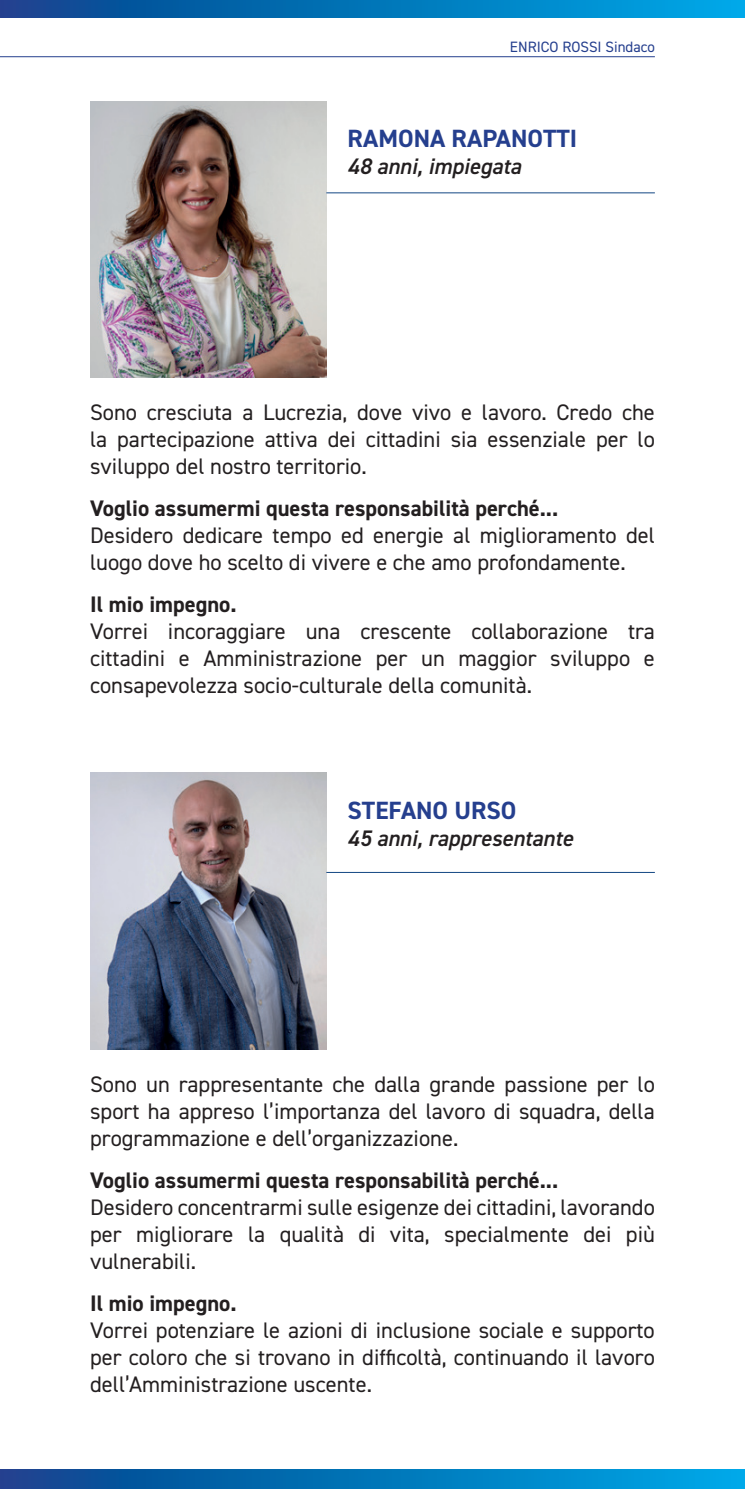
<style>
.page{position:relative;width:745px;height:1489px;background:#fff}
.page>*{position:absolute;margin:0;border:0;box-sizing:border-box;transform-origin:0 0}
.t1{font:700 25px "DIN2014";color:#253f8e}
.t2{font:22.5px/27px "DIN2014";color:#231f20;text-align:justify}
.t3{font:700 22.5px "DIN2014";color:#231f20}
.t4{font:italic 600 22.5px "DIN2014";color:#231f20}
.t5{font:15px "DIN2014";color:#253f8e}
</style>
<div class="page">
<svg style="left:0;top:0;width:744px;height:18px;background:#0375b9"></svg>
<svg style="left:0;top:1469px;width:744px;height:19px;background:#0375b9"></svg>
<hr style="left:0;top:56px;width:654px;height:1px;background:#253f8e">
<img style="left:90px;top:101px;width:236px;height:277px">
<img style="left:90px;top:772px;width:236px;height:277px">
<hr style="left:326px;top:192px;width:328px;height:1px;background:#134683">
<hr style="left:326px;top:872px;width:328px;height:1px;background:#134683">
<p class="t5" style="left:509px;top:37px;width:146px">ENRICO ROSSI Sindaco</p>
<p class="t1" style="left:347px;top:122px;width:231px">RAMONA RAPANOTTI</p>
<p class="t4" style="left:347px;top:151px;width:175px">48 anni, impiegata</p>
<p class="t2" style="left:90px;top:398px;width:566px">Sono cresciuta a Lucrezia, dove vivo e lavoro. Credo che la partecipazione attiva dei cittadini sia essenziale per lo sviluppo del nostro territorio.</p>
<p class="t3" style="left:90px;top:493px;width:469px">Voglio assumermi questa responsabilità perché...</p>
<p class="t2" style="left:90px;top:521px;width:566px">Desidero dedicare tempo ed energie al miglioramento del luogo dove ho scelto di vivere e che amo profondamente.</p>
<p class="t3" style="left:90px;top:589px;width:148px">Il mio impegno.</p>
<p class="t2" style="left:90px;top:617px;width:566px">Vorrei incoraggiare una crescente collaborazione tra cittadini e Amministrazione per un maggior sviluppo e consapevolezza socio-culturale della comunità.</p>
<p class="t1" style="left:347px;top:793px;width:170px">STEFANO URSO</p>
<p class="t4" style="left:347px;top:823px;width:227px">45 anni, rappresentante</p>
<p class="t2" style="left:90px;top:1070px;width:566px">Sono un rappresentante che dalla grande passione per lo sport ha appreso l’importanza del lavoro di squadra, della programmazione e dell’organizzazione.</p>
<p class="t3" style="left:90px;top:1165px;width:469px">Voglio assumermi questa responsabilità perché...</p>
<p class="t2" style="left:90px;top:1193px;width:566px">Desidero concentrarmi sulle esigenze dei cittadini, lavorando per migliorare la qualità di vita, specialmente dei più vulnerabili.</p>
<p class="t3" style="left:90px;top:1288px;width:148px">Il mio impegno.</p>
<p class="t2" style="left:90px;top:1316px;width:566px">Vorrei potenziare le azioni di inclusione sociale e supporto per coloro che si trovano in difficoltà, continuando il lavoro dell’Amministrazione uscente.</p>
</div>
